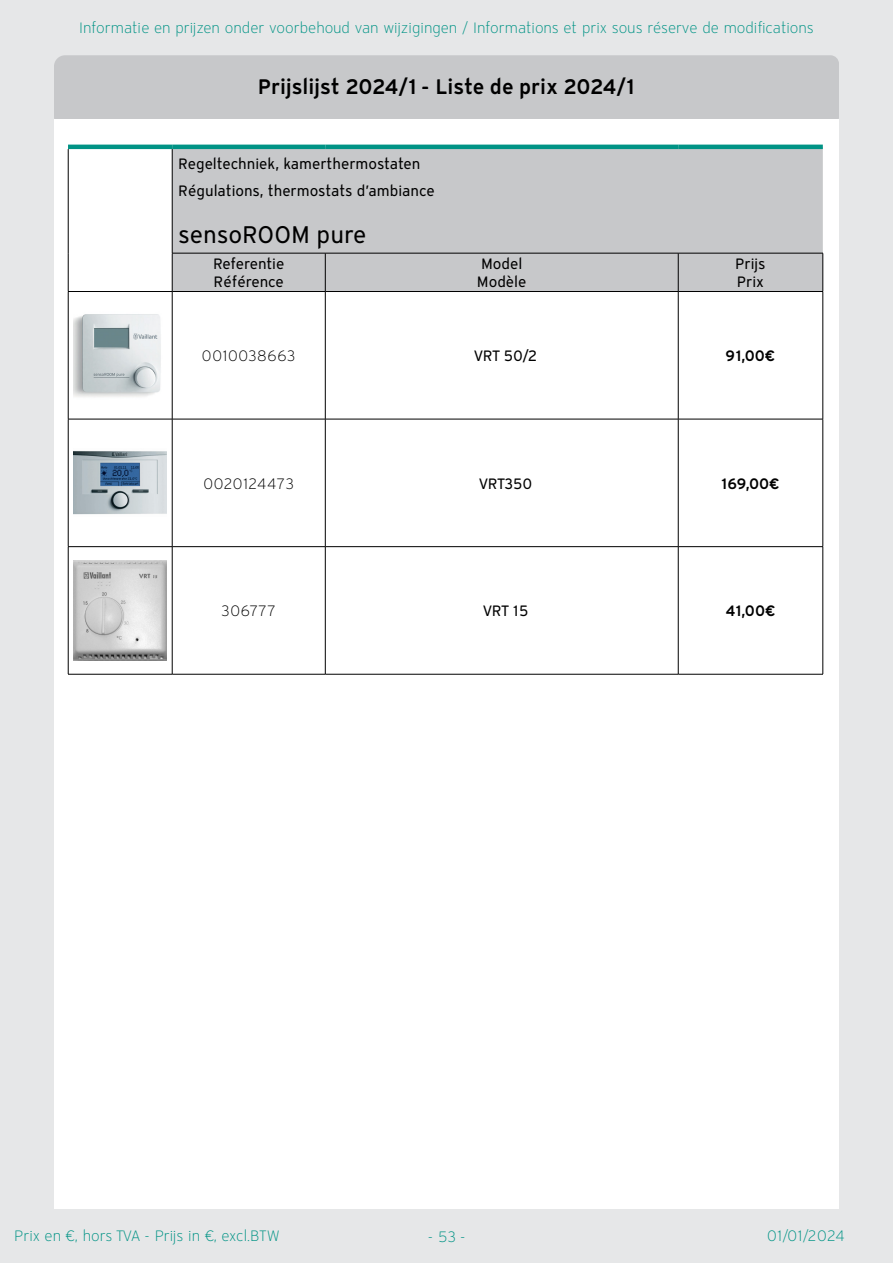
<style>
.page{position:relative;width:893px;height:1263px;background:#e6e7e8}
.page>*{position:absolute;margin:0;border:0;box-sizing:border-box;transform-origin:0 0}
.t1{font:24px "Vaillant 16";letter-spacing:-.005em;color:#000}
.t2{font:600 21px "Vaillant 16";color:#000}
.t3{font:300 15px "Vaillant 16";color:#009385}
.t4{font:15px/18px "Vaillant 16";color:#000}
.t5{font:600 15px "Vaillant 16";color:#000}
.t6{font:300 15px "Vaillant 16";color:#000}
.t7{font:300 15px "Vaillant 16";letter-spacing:-.02em;color:#000}
</style>
<div class="page">
<div style="left:54px;top:55px;width:785px;height:64px;background:#c7c8ca"></div>
<div style="left:54px;top:119px;width:785px;height:1090px;background:#fff"></div>
<div style="left:173px;top:149px;width:650px;height:142px;background:#c7c8ca"></div>
<hr style="left:325px;top:253px;width:1px;height:38px;background:#000">
<hr style="left:678px;top:253px;width:1px;height:38px;background:#000">
<hr style="left:823px;top:253px;width:1px;height:38px;background:#000">
<hr style="left:172px;top:253px;width:153px;height:1px;background:#000">
<hr style="left:325px;top:253px;width:353px;height:1px;background:#000">
<hr style="left:678px;top:253px;width:145px;height:1px;background:#000">
<hr style="left:172px;top:291px;width:153px;height:1px;background:#000">
<hr style="left:325px;top:291px;width:353px;height:1px;background:#000">
<hr style="left:678px;top:291px;width:145px;height:1px;background:#000">
<hr style="left:68px;top:145px;width:104px;height:4px;background:#009385">
<hr style="left:172px;top:145px;width:153px;height:4px;background:#009385">
<hr style="left:325px;top:145px;width:353px;height:4px;background:#009385">
<hr style="left:678px;top:145px;width:145px;height:4px;background:#009385">
<hr style="left:68px;top:292px;width:1px;height:127px;background:#000">
<hr style="left:172px;top:292px;width:1px;height:127px;background:#000">
<hr style="left:325px;top:292px;width:1px;height:127px;background:#000">
<hr style="left:678px;top:292px;width:1px;height:127px;background:#000">
<hr style="left:823px;top:292px;width:1px;height:127px;background:#000">
<hr style="left:68px;top:419px;width:104px;height:1px;background:#000">
<hr style="left:68px;top:419px;width:1px;height:127px;background:#000">
<hr style="left:172px;top:419px;width:153px;height:1px;background:#000">
<hr style="left:172px;top:419px;width:1px;height:127px;background:#000">
<hr style="left:325px;top:419px;width:353px;height:1px;background:#000">
<hr style="left:325px;top:419px;width:1px;height:127px;background:#000">
<hr style="left:678px;top:419px;width:145px;height:1px;background:#000">
<hr style="left:678px;top:419px;width:1px;height:127px;background:#000">
<hr style="left:823px;top:419px;width:1px;height:127px;background:#000">
<hr style="left:68px;top:546px;width:104px;height:1px;background:#000">
<hr style="left:68px;top:547px;width:1px;height:127px;background:#000">
<hr style="left:172px;top:546px;width:153px;height:1px;background:#000">
<hr style="left:172px;top:547px;width:1px;height:127px;background:#000">
<hr style="left:325px;top:546px;width:353px;height:1px;background:#000">
<hr style="left:325px;top:547px;width:1px;height:127px;background:#000">
<hr style="left:678px;top:546px;width:145px;height:1px;background:#000">
<hr style="left:678px;top:547px;width:1px;height:127px;background:#000">
<hr style="left:823px;top:547px;width:1px;height:127px;background:#000">
<hr style="left:68px;top:674px;width:104px;height:1px;background:#000">
<hr style="left:172px;top:674px;width:153px;height:1px;background:#000">
<hr style="left:325px;top:674px;width:353px;height:1px;background:#000">
<hr style="left:678px;top:674px;width:145px;height:1px;background:#000">
<hr style="left:68px;top:149px;width:1px;height:104px;background:#000">
<hr style="left:172px;top:149px;width:1px;height:104px;background:#000">
<hr style="left:68px;top:253px;width:1px;height:38px;background:#000">
<hr style="left:172px;top:253px;width:1px;height:38px;background:#000">
<hr style="left:68px;top:291px;width:104px;height:1px;background:#000">
<img style="left:73px;top:314px;width:88px;height:83px">
<img style="left:73px;top:451px;width:94px;height:64px">
<img style="left:73px;top:561px;width:94px;height:99px">
<p class="t3" style="left:79px;top:18px;width:736px">Informatie en prijzen onder voorbehoud van wijzigingen / Informations et prix sous réserve de modifications</p>
<h2 class="t2" style="left:258px;top:73px;width:378px">Prijslijst 2024/1 - Liste de prix 2024/1</h2>
<p class="t4" style="left:178px;top:150px;width:258px;line-height:27px">Regeltechniek, kamerthermostaten<br>Régulations, thermostats d’ambiance</p>
<h1 class="t1" style="left:178px;top:219px;width:190px">sensoROOM pure</h1>
<p class="t4" style="left:213px;top:255px;width:73px">Referentie<br>Référence</p>
<p class="t4" style="left:477px;top:255px;width:51px">Model<br>Modèle</p>
<p class="t4" style="left:735px;top:255px;width:32px">Prijs<br>Prix</p>
<p class="t6" style="left:202px;top:346px;width:96px">0010038663</p>
<p class="t4" style="left:474px;top:347px;width:65px">VRT 50/2</p>
<p class="t5" style="left:725px;top:346px;width:52px">91,00€</p>
<p class="t7" style="left:203px;top:474px;width:93px">0020124473</p>
<p class="t4" style="left:479px;top:474px;width:55px">VRT350</p>
<p class="t5" style="left:721px;top:473px;width:60px">169,00€</p>
<p class="t6" style="left:221px;top:601px;width:57px">306777</p>
<p class="t4" style="left:483px;top:602px;width:47px">VRT 15</p>
<p class="t5" style="left:725px;top:601px;width:52px">41,00€</p>
<p class="t3" style="left:14px;top:1226px;width:266px">Prix en €, hors TVA - Prijs in €, excl.BTW</p>
<p class="t3" style="left:427px;top:1227px;width:40px">- 53 -</p>
<p class="t3" style="left:767px;top:1226px;width:80px">01/01/2024</p>
</div>
